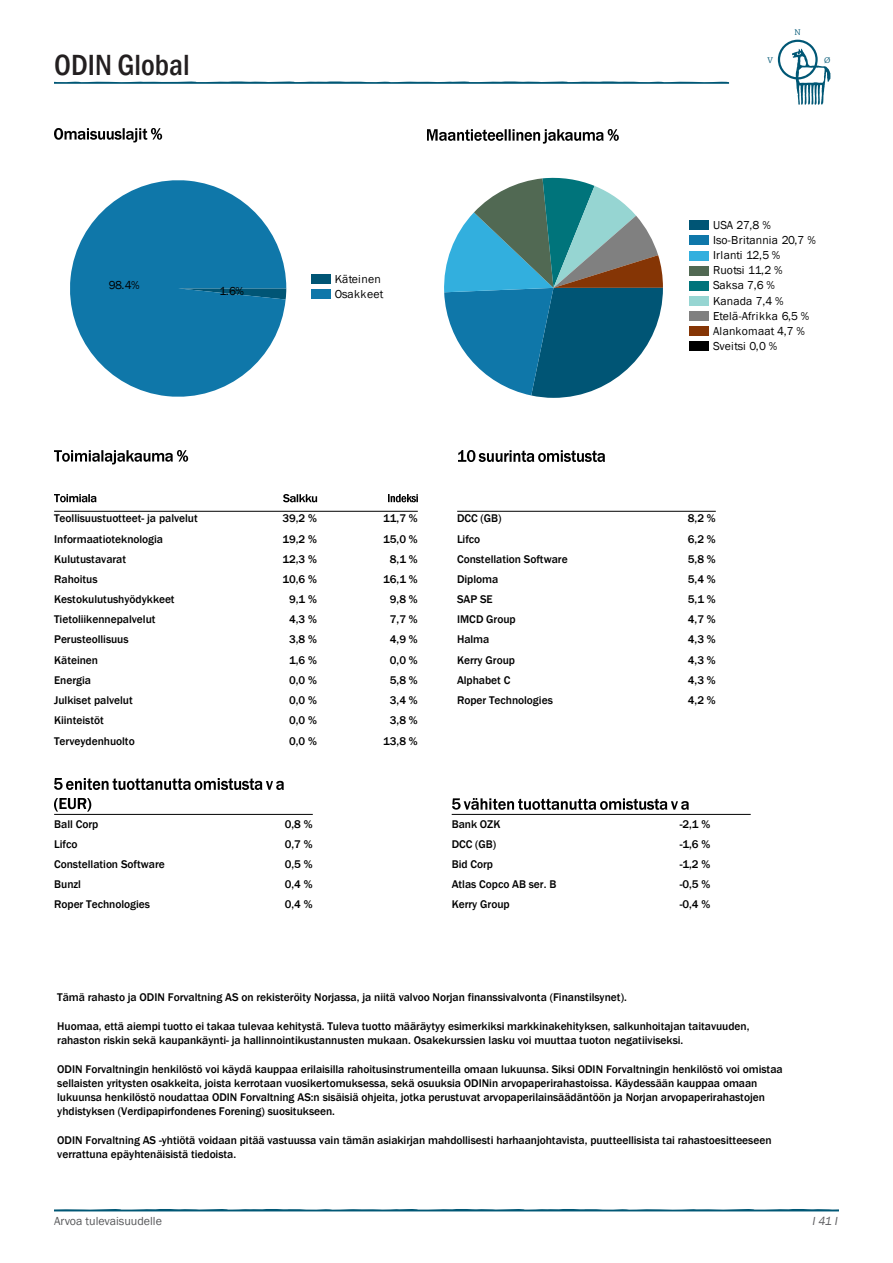
<style>
.page{position:relative;width:893px;height:1263px;background:#fff}
.page>*{position:absolute;margin:0;border:0;box-sizing:border-box;transform-origin:0 0}
.Overskrift_fondene{font:500 condensed 30px "Franklin Gothic";color:#231f20}
.t1{font:12px "Franklin Gothic";color:#57585a}
.t2{font:italic 12px "Franklin Gothic";color:#5f5f62}
.t3{font:11.85px/15px "Franklin Gothic";letter-spacing:.01em;color:#000}
.t4{font:500 11.4px/14.2px "Franklin Gothic";letter-spacing:-.005em;color:#000}
.t5{font:8.85px "Chaparral Pro";color:#005775}
</style>
<div class="page">
<svg style="left:54px;top:1209px;width:785px;height:2px;background:#27718a"></svg>
<svg style="left:54px;top:81px;width:675px;height:3px;background:#5790a4"></svg>
<svg style="left:778px;top:40px;width:53px;height:65px"></svg>
<img style="left:55px;top:129px;width:108px;height:14px">
<svg style="left:70px;top:180px;width:216px;height:217px;fill:#0f77a9"></svg>
<div style="left:311px;top:274px;width:19px;height:10px;background:#005575"></div>
<div style="left:311px;top:290px;width:19px;height:9px;background:#0f77a9"></div>
<img style="left:427px;top:130px;width:192px;height:13px">
<svg style="left:444px;top:177px;width:219px;height:221px"></svg>
<div style="left:689px;top:221px;width:20px;height:9px;background:#005575"></div>
<div style="left:689px;top:236px;width:20px;height:9px;background:#0f77a9"></div>
<div style="left:689px;top:251px;width:20px;height:9px;background:#32afde"></div>
<div style="left:689px;top:266px;width:20px;height:9px;background:#516953"></div>
<div style="left:689px;top:281px;width:20px;height:9px;background:#00747b"></div>
<div style="left:689px;top:296px;width:20px;height:9px;background:#96d5d2"></div>
<div style="left:689px;top:311px;width:20px;height:9px;background:#808080"></div>
<div style="left:689px;top:326px;width:20px;height:10px;background:#853505"></div>
<div style="left:689px;top:341px;width:20px;height:10px;background:#000"></div>
<img style="left:54px;top:451px;width:134px;height:14px">
<hr style="left:457px;top:511px;width:259px;height:1px;background:#000">
<img style="left:458px;top:451px;width:147px;height:11px">
<hr style="left:54px;top:814px;width:259px;height:1px;background:#000">
<img style="left:55px;top:779px;width:228px;height:10px">
<img style="left:55px;top:798px;width:37px;height:17px">
<hr style="left:452px;top:814px;width:299px;height:1px;background:#000">
<img style="left:452px;top:798px;width:237px;height:11px">
<img style="left:54px;top:494px;width:43px;height:17px">
<img style="left:283px;top:494px;width:34px;height:17px">
<img style="left:388px;top:494px;width:30px;height:17px">
<hr style="left:54px;top:511px;width:364px;height:1px;background:#000">
<p class="Overskrift_fondene" style="left:54px;top:45px;width:137px">ODIN Global</p>
<p class="t3" style="left:109px;top:277px;width:33px">98.4%</p>
<p class="t3" style="left:335px;top:272px;width:50px">Käteinen<br>Osakkeet</p>
<p class="t3" style="left:220px;top:284px;width:26px">1.6%</p>
<p class="t5" style="left:794px;top:28px;width:8px">N</p>
<p class="t5" style="left:767px;top:56px;width:7px">V</p>
<p class="t5" style="left:824px;top:55px;width:8px">Ø</p>
<p class="t3" style="left:713px;top:218px;width:104px">USA 27,8 %<br>Iso-Britannia 20,7 %<br>Irlanti 12,5 %<br>Ruotsi 11,2 %<br>Saksa 7,6 %<br>Kanada 7,4 %<br>Etelä-Afrikka 6,5 %<br>Alankomaat 4,7 %<br>Sveitsi 0,0 %</p>
<p class="t4" style="left:54px;top:512px;width:145px">Teollisuustuotteet- ja palvelut</p>
<p class="t4" style="left:282px;top:512px;width:36px">39,2 %</p>
<p class="t4" style="left:383px;top:512px;width:36px">11,7 %</p>
<p class="t4" style="left:54px;top:532px;width:111px">Informaatioteknologia</p>
<p class="t4" style="left:282px;top:532px;width:36px">19,2 %</p>
<p class="t4" style="left:383px;top:532px;width:36px">15,0 %</p>
<p class="t4" style="left:54px;top:552px;width:73px">Kulutustavarat</p>
<p class="t4" style="left:282px;top:552px;width:36px">12,3 %</p>
<p class="t4" style="left:390px;top:552px;width:29px">8,1 %</p>
<p class="t4" style="left:54px;top:572px;width:45px">Rahoitus</p>
<p class="t4" style="left:282px;top:572px;width:36px">10,6 %</p>
<p class="t4" style="left:383px;top:572px;width:36px">16,1 %</p>
<p class="t4" style="left:54px;top:592px;width:122px">Kestokulutushyödykkeet</p>
<p class="t4" style="left:289px;top:592px;width:29px">9,1 %</p>
<p class="t4" style="left:390px;top:592px;width:29px">9,8 %</p>
<p class="t4" style="left:54px;top:612px;width:103px">Tietoliikennepalvelut</p>
<p class="t4" style="left:289px;top:612px;width:29px">4,3 %</p>
<p class="t4" style="left:390px;top:612px;width:29px">7,7 %</p>
<p class="t4" style="left:54px;top:633px;width:76px">Perusteollisuus</p>
<p class="t4" style="left:289px;top:633px;width:29px">3,8 %</p>
<p class="t4" style="left:390px;top:633px;width:29px">4,9 %</p>
<p class="t4" style="left:54px;top:653px;width:46px">Käteinen</p>
<p class="t4" style="left:289px;top:653px;width:29px">1,6 %</p>
<p class="t4" style="left:390px;top:653px;width:29px">0,0 %</p>
<p class="t4" style="left:54px;top:673px;width:38px">Energia</p>
<p class="t4" style="left:289px;top:673px;width:29px">0,0 %</p>
<p class="t4" style="left:390px;top:673px;width:29px">5,8 %</p>
<p class="t4" style="left:54px;top:693px;width:80px">Julkiset palvelut</p>
<p class="t4" style="left:289px;top:693px;width:29px">0,0 %</p>
<p class="t4" style="left:390px;top:693px;width:29px">3,4 %</p>
<p class="t4" style="left:54px;top:714px;width:51px">Kiinteistöt</p>
<p class="t4" style="left:289px;top:714px;width:29px">0,0 %</p>
<p class="t4" style="left:390px;top:714px;width:29px">3,8 %</p>
<p class="t4" style="left:54px;top:734px;width:82px">Terveydenhuolto</p>
<p class="t4" style="left:289px;top:734px;width:29px">0,0 %</p>
<p class="t4" style="left:383px;top:734px;width:36px">13,8 %</p>
<p class="t4" style="left:54px;top:817px;width:46px">Ball Corp</p>
<p class="t4" style="left:285px;top:817px;width:29px">0,8 %</p>
<p class="t4" style="left:54px;top:837px;width:25px">Lifco</p>
<p class="t4" style="left:285px;top:837px;width:29px">0,7 %</p>
<p class="t4" style="left:54px;top:857px;width:112px">Constellation Software</p>
<p class="t4" style="left:285px;top:857px;width:29px">0,5 %</p>
<p class="t4" style="left:54px;top:877px;width:28px">Bunzl</p>
<p class="t4" style="left:285px;top:877px;width:29px">0,4 %</p>
<p class="t4" style="left:54px;top:897px;width:97px">Roper Technologies</p>
<p class="t4" style="left:285px;top:897px;width:29px">0,4 %</p>
<p class="t4" style="left:457px;top:512px;width:46px">DCC (GB)</p>
<p class="t4" style="left:688px;top:512px;width:29px">8,2 %</p>
<p class="t4" style="left:457px;top:532px;width:25px">Lifco</p>
<p class="t4" style="left:688px;top:532px;width:29px">6,2 %</p>
<p class="t4" style="left:457px;top:552px;width:112px">Constellation Software</p>
<p class="t4" style="left:688px;top:552px;width:29px">5,8 %</p>
<p class="t4" style="left:457px;top:572px;width:43px">Diploma</p>
<p class="t4" style="left:688px;top:572px;width:29px">5,4 %</p>
<p class="t4" style="left:457px;top:592px;width:37px">SAP SE</p>
<p class="t4" style="left:688px;top:592px;width:29px">5,1 %</p>
<p class="t4" style="left:457px;top:612px;width:60px">IMCD Group</p>
<p class="t4" style="left:688px;top:612px;width:29px">4,7 %</p>
<p class="t4" style="left:457px;top:633px;width:34px">Halma</p>
<p class="t4" style="left:688px;top:633px;width:29px">4,3 %</p>
<p class="t4" style="left:457px;top:653px;width:60px">Kerry Group</p>
<p class="t4" style="left:688px;top:653px;width:29px">4,3 %</p>
<p class="t4" style="left:457px;top:673px;width:55px">Alphabet C</p>
<p class="t4" style="left:688px;top:673px;width:29px">4,3 %</p>
<p class="t4" style="left:457px;top:693px;width:97px">Roper Technologies</p>
<p class="t4" style="left:688px;top:693px;width:29px">4,2 %</p>
<p class="t4" style="left:452px;top:817px;width:50px">Bank OZK</p>
<p class="t4" style="left:680px;top:817px;width:32px">-2,1 %</p>
<p class="t4" style="left:452px;top:837px;width:46px">DCC (GB)</p>
<p class="t4" style="left:680px;top:837px;width:32px">-1,6 %</p>
<p class="t4" style="left:452px;top:857px;width:43px">Bid Corp</p>
<p class="t4" style="left:680px;top:857px;width:32px">-1,2 %</p>
<p class="t4" style="left:452px;top:877px;width:106px">Atlas Copco AB ser. B</p>
<p class="t4" style="left:680px;top:877px;width:32px">-0,5 %</p>
<p class="t4" style="left:452px;top:897px;width:60px">Kerry Group</p>
<p class="t4" style="left:680px;top:897px;width:32px">-0,4 %</p>
<p class="t4" style="left:57px;top:990px;width:571px">Tämä rahasto ja ODIN Forvaltning AS on rekisteröity Norjassa, ja niitä valvoo Norjan finanssivalvonta (Finanstilsynet).</p>
<p class="t4" style="left:57px;top:1019px;width:694px">Huomaa, että aiempi tuotto ei takaa tulevaa kehitystä. Tuleva tuotto määräytyy esimerkiksi markkinakehityksen, salkunhoitajan taitavuuden, rahaston riskin sekä kaupankäynti- ja hallinnointikustannusten mukaan. Osakekurssien lasku voi muuttaa tuoton negatiiviseksi.</p>
<p class="t4" style="left:57px;top:1062px;width:727px">ODIN Forvaltningin henkilöstö voi käydä kauppaa erilaisilla rahoitusinstrumenteilla omaan lukuunsa. Siksi ODIN Forvaltningin henkilöstö voi omistaa sellaisten yritysten osakkeita, joista kerrotaan vuosikertomuksessa, sekä osuuksia ODINin arvopaperirahastoissa. Käydessään kauppaa omaan lukuunsa henkilöstö noudattaa ODIN Forvaltning AS:n sisäisiä ohjeita, jotka perustuvat arvopaperilainsäädäntöön ja Norjan arvopaperirahastojen yhdistyksen (Verdipapirfondenes Forening) suositukseen.</p>
<p class="t4" style="left:57px;top:1133px;width:716px">ODIN Forvaltning AS -yhtiötä voidaan pitää vastuussa vain tämän asiakirjan mahdollisesti harhaanjohtavista, puutteellisista tai rahastoesitteeseen verrattuna epäyhtenäisistä tiedoista.</p>
<p class="t1" style="left:54px;top:1214px;width:109px">Arvoa tulevaisuudelle</p>
<p class="t2" style="left:812px;top:1213px;width:27px">I 41 I</p>
</div>
